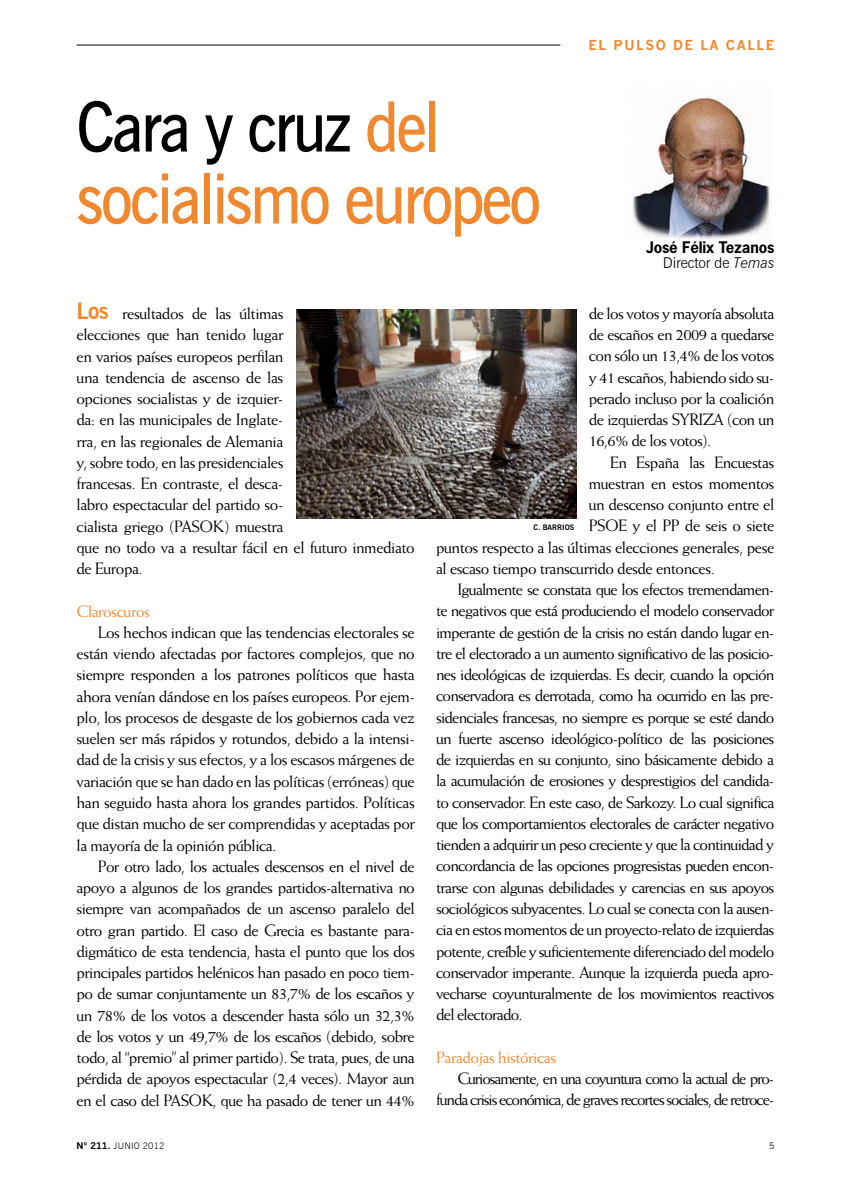
<style>
.page{position:relative;width:851px;height:1191px;background:#fff}
.page>*{position:absolute;margin:0;border:0;box-sizing:border-box;transform-origin:0 0}
.t1{font:600 69px/72px "News Gothic BT";letter-spacing:-.04em;color:#ef882f;scale:.9 1}
.t2{font:16.5px/21.3px "Weiss Std";letter-spacing:-.05em;color:#000;text-align:justify}
.t3{font:16.5px/21.3px "Weiss Std";letter-spacing:-.03em;color:#000}
.t4{font:16.5px/21.3px "Weiss Std";letter-spacing:-.07em;color:#000;text-align:right}
.t5{font:16.5px "Weiss Std";letter-spacing:-.03em;color:#ef882f}
.t6{font:700 15px "News Gothic Std";letter-spacing:-.01em;color:#000}
.t7{font:300 15px "News Gothic BT";color:#000}
.t8{font:700 13.5px "News Gothic";letter-spacing:.11em;color:#ef882f}
.t9{font:300 9px "News Gothic BT";letter-spacing:.02em;color:#000}
.t10{font:700 7.5px "News Gothic BT";color:#000}
.s1{color:#000}
.s2{font-style:italic}
.s3{font-family:"News Gothic BT";font-weight:700;font-size:22.5px;color:#ef882f}
.s4{font-family:"News Gothic";font-weight:700}
</style>
<div class="page">
<hr style="left:77px;top:45px;width:483px;height:1px;background:#000">
<img style="left:296px;top:309px;width:280px;height:209px">
<img style="left:631px;top:97px;width:139px;height:143px">
<h1 class="t1" style="left:77px;top:90px;width:517px"><span class="s1">Cara y cruz</span> del socialismo europeo</h1>
<p class="t8" style="left:588px;top:37px;width:187px">EL PULSO DE LA CALLE</p>
<p class="t6" style="left:646px;top:237px;width:130px">José Félix Tezanos</p>
<p class="t7" style="left:662px;top:253px;width:113px">Director de <span class="s2">Temas</span></p>
<p class="t3" style="left:77px;top:302px;width:340px"><span class="s3">LOS</span> resultados de las últimas<br>elecciones que han tenido lugar<br>en varios países europeos perfilan<br>una tendencia de ascenso de las<br>opciones socialistas y de izquier-<br>da: en las municipales de Inglate-<br>rra, en las regionales de Alemania<br>y, sobre todo, en las presidenciales<br>francesas. En contraste, el desca-<br>labro espectacular del partido so-<br>cialista griego (PASOK) muestra<br>que no todo va a resultar fácil en el futuro inmediato de Europa.</p>
<p class="t5" style="left:77px;top:601px;width:75px">Claroscuros</p>
<p class="t2" style="left:77px;top:621px;width:340px;text-indent:21px">Los hechos indican que las tendencias electorales se están viendo afectadas por factores complejos, que no siempre responden a los patrones políticos que hasta ahora venían dándose en los países europeos. Por ejem&shy;plo, los procesos de desgaste de los gobiernos cada vez suelen ser más rápidos y rotundos, debido a la intensi&shy;dad de la crisis y sus efectos, y a los escasos márgenes de variación que se han dado en las políticas (erróneas) que han seguido hasta ahora los grandes partidos. Políticas que distan mucho de ser comprendidas y aceptadas por la mayoría de la opinión pública.</p>
<p class="t2" style="left:77px;top:855px;width:340px;text-indent:21px">Por otro lado, los actuales descensos en el nivel de apoyo a algunos de los grandes partidos-alternativa no siempre van acompañados de un ascenso paralelo del otro gran partido. El caso de Grecia es bastante para&shy;digmático de esta tendencia, hasta el punto que los dos principales partidos helénicos han pasado en poco tiem&shy;po de sumar conjuntamente un 83,7% de los escaños y un 78% de los votos a descender hasta sólo un 32,3% de los votos y un 49,7% de los escaños (debido, sobre todo, al “premio” al primer partido). Se trata, pues, de una pérdida de apoyos espectacular (2,4 veces). Mayor aun en el caso del PASOK, que ha pasado de tener un 44%</p>
<p class="t2" style="left:588px;top:302px;width:187px">de los votos y mayoría absoluta de escaños en 2009 a quedarse con sólo un 13,4% de los votos y 41 escaños, habiendo sido su&shy;perado incluso por la coalición de izquierdas SYRIZA (con un 16,6% de los votos).</p>
<p class="t3" style="left:610px;top:451px;width:166px">En España las Encuestas</p>
<p class="t3" style="left:588px;top:472px;width:187px">muestran en estos momentos</p>
<p class="t3" style="left:588px;top:493px;width:187px">un descenso conjunto entre el</p>
<p class="t3" style="left:588px;top:515px;width:187px">PSOE y el PP de seis o siete</p>
<p class="t3" style="left:436px;top:536px;width:340px">puntos respecto a las últimas elecciones generales, pese</p>
<p class="t3" style="left:436px;top:557px;width:280px">al escaso tiempo transcurrido desde entonces.</p>
<p class="t2" style="left:457px;top:578px;width:318px">Igualmente se constata que los efectos tremendamen-</p>
<p class="t2" style="left:436px;top:600px;width:340px">te negativos que está produciendo el modelo conservador</p>
<p class="t2" style="left:436px;top:621px;width:340px">imperante de gestión de la crisis no están dando lugar en-</p>
<p class="t2" style="left:436px;top:642px;width:340px">tre el electorado a un aumento significativo de las posicio-</p>
<p class="t2" style="left:436px;top:663px;width:340px">nes ideológicas de izquierdas. Es decir, cuando la opción</p>
<p class="t2" style="left:436px;top:685px;width:340px">conservadora es derrotada, como ha ocurrido en las pre-</p>
<p class="t2" style="left:436px;top:706px;width:339px">sidenciales francesas, no siempre es porque se esté dando</p>
<p class="t2" style="left:436px;top:727px;width:340px">un fuerte ascenso ideológico-político de las posiciones</p>
<p class="t2" style="left:436px;top:748px;width:339px">de izquierdas en su conjunto, sino básicamente debido a</p>
<p class="t2" style="left:436px;top:770px;width:340px">la acumulación de erosiones y desprestigios del candida-</p>
<p class="t2" style="left:436px;top:791px;width:340px">to conservador. En este caso, de Sarkozy. Lo cual significa</p>
<p class="t2" style="left:436px;top:812px;width:340px">que los comportamientos electorales de carácter negativo</p>
<p class="t2" style="left:436px;top:833px;width:340px">tienden a adquirir un peso creciente y que la continuidad y</p>
<p class="t2" style="left:436px;top:855px;width:340px">concordancia de las opciones progresistas pueden encon-</p>
<p class="t2" style="left:436px;top:876px;width:340px">trarse con algunas debilidades y carencias en sus apoyos</p>
<p class="t2" style="left:436px;top:897px;width:339px">sociológicos subyacentes. Lo cual se conecta con la ausen-</p>
<p class="t2" style="left:436px;top:918px;width:340px">cia en estos momentos de un proyecto-relato de izquierdas</p>
<p class="t2" style="left:436px;top:940px;width:340px">potente, creíble y suficientemente diferenciado del modelo</p>
<p class="t2" style="left:436px;top:961px;width:340px">conservador imperante. Aunque la izquierda pueda apro-</p>
<p class="t2" style="left:436px;top:982px;width:340px">vecharse coyunturalmente de los movimientos reactivos</p>
<p class="t2" style="left:436px;top:1003px;width:88px">del electorado.</p>
<p class="t5" style="left:436px;top:1047px;width:122px">Paradojas históricas</p>
<p class="t4" style="left:436px;top:1067px;width:340px">Curiosamente, en una coyuntura como la actual de pro&shy;funda crisis económica, de graves recortes sociales, de retroce-</p>
<p class="t10" style="left:533px;top:523px;width:42px">C. BARRIOS</p>
<p class="t9" style="left:77px;top:1140px;width:89px"><span class="s4">Nº 211.</span> junio 2012</p>
<p class="t9" style="left:769px;top:1140px;width:7px">5</p>
</div>
